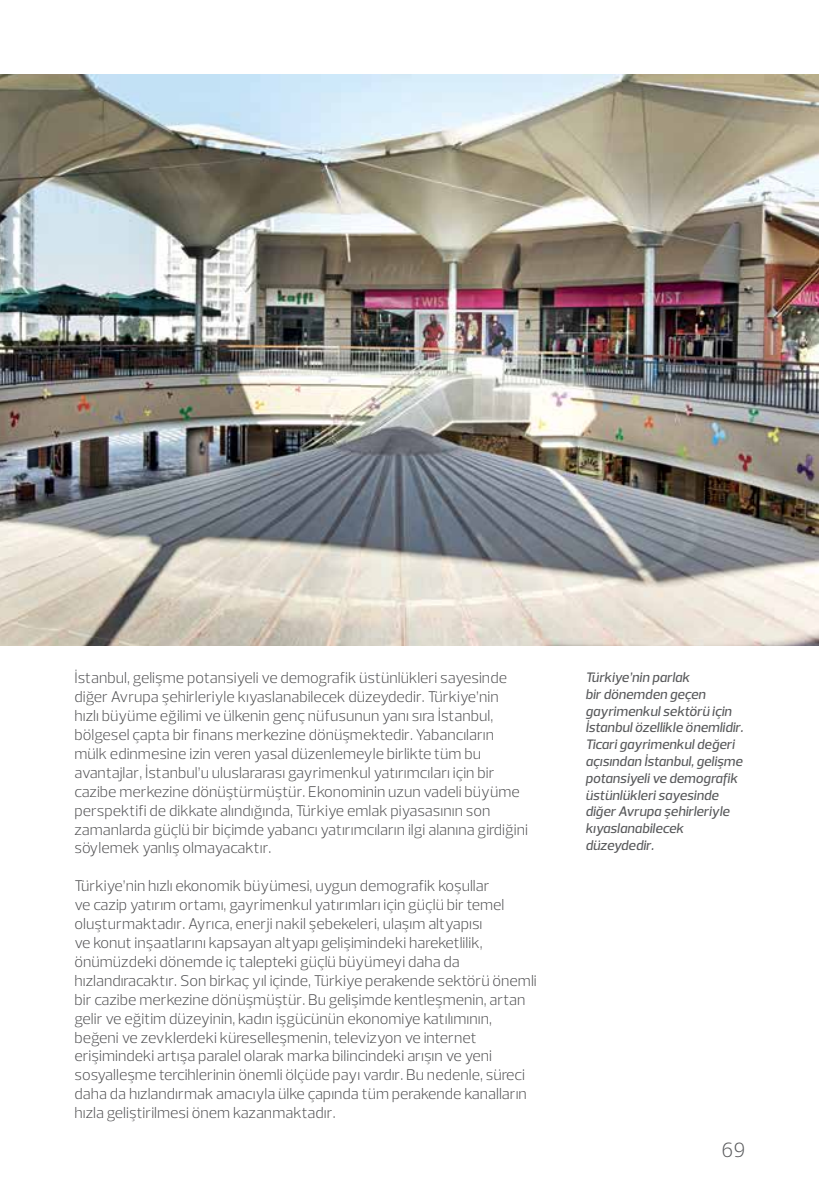
<style>
.page{position:relative;width:819px;height:1191px;background:#fff}
.page>*{position:absolute;margin:0;border:0;box-sizing:border-box;transform-origin:0 0}
.t1{font:300 21px "Prelo";color:#58595b}
.t2{font:300 15.75px/18.9px "Prelo";color:#4d4d4f}
.t3{font:italic 500 14px/16.8px "Prelo";color:#58595b}
</style>
<div class="page">
<img style="left:0;top:74px;width:819px;height:571px">
<p class="t2" style="left:74px;top:668px;width:455px">İstanbul, gelişme potansiyeli ve demografik üstünlükleri sayesinde diğer Avrupa şehirleriyle kıyaslanabilecek düzeydedir. Türkiye’nin<br>hızlı büyüme eğilimi ve ülkenin genç nüfusunun yanı sıra İstanbul, bölgesel çapta bir finans merkezine dönüşmektedir. Yabancıların mülk edinmesine izin veren yasal düzenlemeyle birlikte tüm bu avantajlar, İstanbul’u uluslararası gayrimenkul yatırımcıları için bir cazibe merkezine dönüştürmüştür. Ekonominin uzun vadeli büyüme perspektifi de dikkate alındığında, Türkiye emlak piyasasının son zamanlarda güçlü bir biçimde yabancı yatırımcıların ilgi alanına girdiğini söylemek yanlış olmayacaktır.</p>
<p class="t2" style="left:74px;top:876px;width:464px">Türkiye’nin hızlı ekonomik büyümesi, uygun demografik koşullar<br>ve cazip yatırım ortamı, gayrimenkul yatırımları için güçlü bir temel oluşturmaktadır. Ayrıca, enerji nakil şebekeleri, ulaşım altyapısı<br>ve konut inşaatlarını kapsayan altyapı gelişimindeki hareketlilik, önümüzdeki dönemde iç talepteki güçlü büyümeyi daha da hızlandıracaktır. Son birkaç yıl içinde, Türkiye perakende sektörü önemli bir cazibe merkezine dönüşmüştür. Bu gelişimde kentleşmenin, artan gelir ve eğitim düzeyinin, kadın işgücünün ekonomiye katılımının, beğeni ve zevklerdeki küreselleşmenin, televizyon ve internet erişimindeki artışa paralel olarak marka bilincindeki arışın ve yeni sosyalleşme tercihlerinin önemli ölçüde payı vardır. Bu nedenle, süreci daha da hızlandırmak amacıyla ülke çapında tüm perakende kanalların hızla geliştirilmesi önem kazanmaktadır.</p>
<p class="t3" style="left:585px;top:669px;width:159px">Türkiye’nin parlak<br>bir dönemden geçen gayrimenkul sektörü için<br>İstanbul özellikle önemlidir.<br>Ticari gayrimenkul değeri açısından İstanbul, gelişme potansiyeli ve demografik üstünlükleri sayesinde diğer Avrupa şehirleriyle kıyaslanabilecek düzeydedir.</p>
<h1 class="t1" style="left:721px;top:1137px;width:25px">69</h1>
</div>
